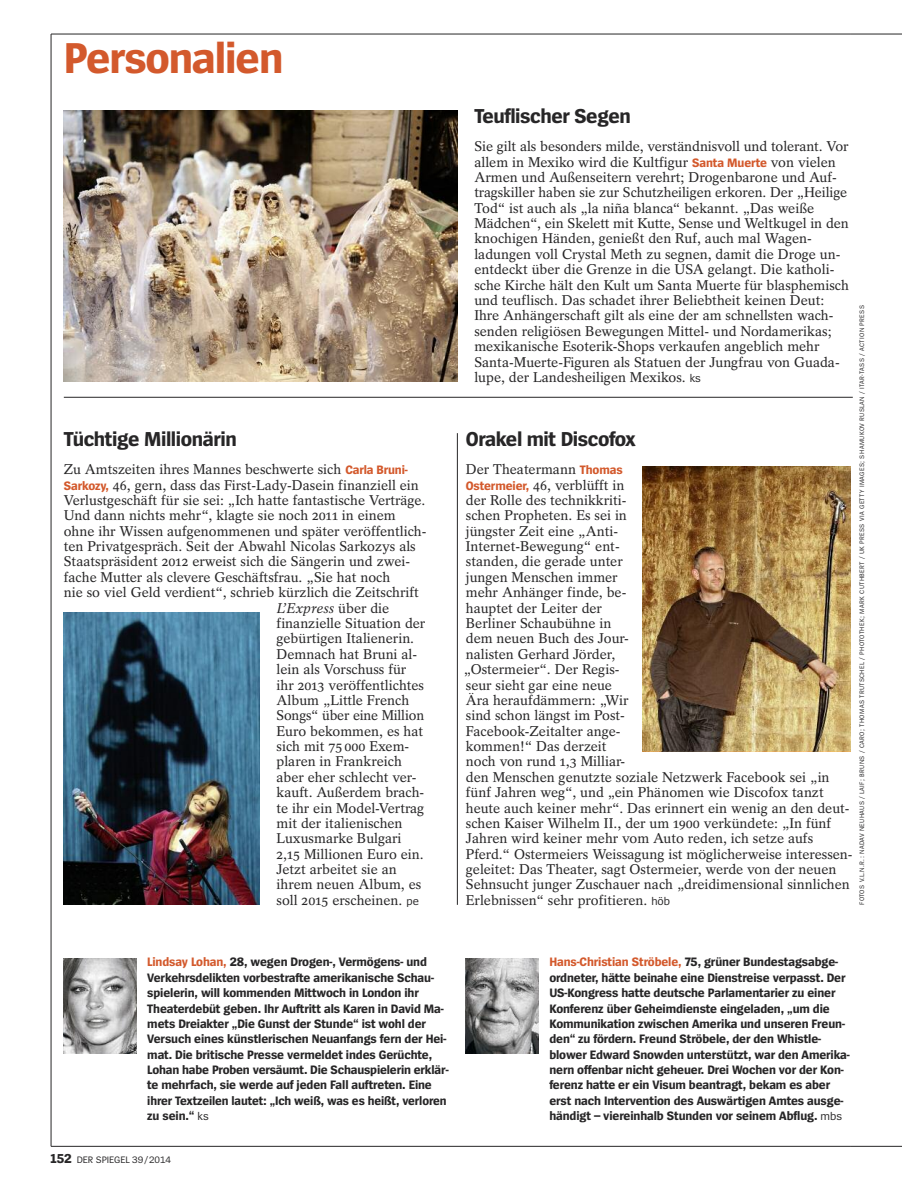
<style>
.page{position:relative;width:902px;height:1191px;background:#fff}
.page>*{position:absolute;margin:0;border:0;box-sizing:border-box;transform-origin:0 0}
.t1{font:700 45px "Spiegel Sans";letter-spacing:-.025em;color:#d3592c}
.t2{font:700 21px "Spiegel Sans";letter-spacing:-.02em;color:#272627}
.t3{font:14.1px/15.5px "Spiegel Serif";color:#272627}
.t4{font:italic 14.1px "Spiegel Serif";color:#272627}
.t5{font:700 12.75px/15.3px "Spiegel Sans";letter-spacing:-.01em;color:#272627}
.t6{font:9.75px "Spiegel Sans";letter-spacing:-.005em;color:#272627}
.t7{font:6.75px "Spiegel Sans";letter-spacing:.05em;color:#272627}
.s1{font-family:"Spiegel Sans";font-weight:700;font-size:12.75px;color:#d3592c}
.s2{font-style:normal}
.s3{font-family:"Spiegel Sans";font-size:11.7px}
.s4{color:#d3592c}
.s5{font-weight:400;font-size:11.7px}
.s6{font-weight:700;font-size:13.5px}
</style>
<div class="page">
<svg style="left:64px;top:958px;width:72px;height:95px;background:#a8a8a7"></svg>
<hr style="left:51px;top:34px;width:799px;height:1px;background:#272627">
<hr style="left:850px;top:34px;width:51px;height:1px;background:#272627">
<hr style="left:51px;top:34px;width:1px;height:1112px;background:#272627">
<hr style="left:51px;top:1146px;width:799px;height:1px;background:#272627">
<hr style="left:850px;top:1146px;width:51px;height:1px;background:#272627">
<svg style="left:466px;top:958px;width:72px;height:95px;background:#989898"></svg>
<img style="left:64px;top:110px;width:393px;height:272px">
<hr style="left:64px;top:397px;width:788px;height:1px;background:#272627">
<img style="left:64px;top:612px;width:195px;height:293px">
<hr style="left:457px;top:433px;width:1px;height:472px;background:#272627">
<img style="left:642px;top:466px;width:208px;height:285px">
<h1 class="t1" style="left:64px;top:41px;width:221px">Personalien</h1>
<h2 class="t2" style="left:64px;top:431px;width:174px">Tüchtige Millionärin</h2>
<p class="t3" style="left:64px;top:463px;width:345px">Zu Amtszeiten ihres Mannes beschwerte sich <span class="s1">Carla Bruni-</span></p>
<p class="t3" style="left:64px;top:478px;width:356px"><span class="s1">Sarkozy,</span> 46, gern, dass das First-Lady-Dasein finanziell ein</p>
<p class="t3" style="left:64px;top:494px;width:363px">Verlustgeschäft für sie sei: „Ich hatte fantastische Verträge.</p>
<p class="t3" style="left:64px;top:509px;width:333px">Und dann nichts mehr“, klagte sie noch 2011 in einem</p>
<p class="t3" style="left:64px;top:524px;width:364px">ohne ihr Wissen aufgenommenen und später veröffentlich-</p>
<p class="t3" style="left:64px;top:540px;width:353px">ten Privatgespräch. Seit der Abwahl Nicolas Sarkozys als</p>
<p class="t3" style="left:64px;top:555px;width:348px">Staatspräsident 2012 erweist sich die Sängerin und zwei-</p>
<p class="t3" style="left:64px;top:571px;width:328px">fache Mutter als clevere Geschäftsfrau. „Sie hat noch</p>
<p class="t3" style="left:64px;top:586px;width:356px">nie so viel Geld verdient“, schrieb kürzlich die Zeitschrift</p>
<p class="t4" style="left:276px;top:603px;width:114px">L’Express <span class="s2">über die</span></p>
<p class="t3" style="left:276px;top:617px;width:150px">finanzielle Situation der</p>
<p class="t3" style="left:276px;top:632px;width:139px">gebürtigen Italienerin.</p>
<p class="t3" style="left:276px;top:647px;width:142px">Demnach hat Bruni al-</p>
<p class="t3" style="left:276px;top:663px;width:131px">lein als Vorschuss für</p>
<p class="t3" style="left:276px;top:678px;width:149px">ihr 2013 veröffentlichtes</p>
<p class="t3" style="left:276px;top:694px;width:134px">Album „Little French</p>
<p class="t3" style="left:276px;top:709px;width:149px">Songs“ über eine Million</p>
<p class="t3" style="left:276px;top:724px;width:148px">Euro bekommen, es hat</p>
<p class="t3" style="left:276px;top:740px;width:134px">sich mit 75000 Exem-</p>
<p class="t3" style="left:276px;top:755px;width:127px">plaren in Frankreich</p>
<p class="t3" style="left:276px;top:770px;width:141px">aber eher schlecht ver-</p>
<p class="t3" style="left:276px;top:786px;width:149px">kauft. Außerdem brach-</p>
<p class="t3" style="left:276px;top:801px;width:149px">te ihr ein Model-Vertrag</p>
<p class="t3" style="left:276px;top:817px;width:127px">mit der italienischen</p>
<p class="t3" style="left:276px;top:832px;width:126px">Luxusmarke Bulgari</p>
<p class="t3" style="left:276px;top:847px;width:149px">2,15 Millionen Euro ein.</p>
<p class="t3" style="left:276px;top:863px;width:122px">Jetzt arbeitet sie an</p>
<p class="t3" style="left:276px;top:878px;width:146px">ihrem neuen Album, es</p>
<p class="t3" style="left:276px;top:893px;width:144px">soll 2015 erscheinen. <span class="s3">pe</span></p>
<h2 class="t2" style="left:474px;top:108px;width:158px">Teuflischer Segen</h2>
<p class="t3" style="left:474px;top:140px;width:376px">Sie gilt als besonders milde, verständnisvoll und tolerant. Vor allem in Mexiko wird die Kultfigur <span class="s1">Santa Muerte</span> von vielen Armen und Außenseitern verehrt; Drogenbarone und Auf&shy;tragskiller haben sie zur Schutzheiligen erkoren. Der „Heilige Tod“ ist auch als „la niña blanca“ bekannt. „Das weiße Mädchen“, ein Skelett mit Kutte, Sense und Weltkugel in den knochigen Händen, genießt den Ruf, auch mal Wagen&shy;ladungen voll Crystal Meth zu segnen, damit die Droge un&shy;entdeckt über die Grenze in die USA gelangt. Die katholi&shy;sche Kirche hält den Kult um Santa Muerte für blasphemisch und teuflisch. Das schadet ihrer Beliebtheit keinen Deut:<br>Ihre Anhängerschaft gilt als eine der am schnellsten wach&shy;senden religiösen Bewegungen Mittel- und Nordamerikas; mexikanische Esoterik-Shops verkaufen angeblich mehr Santa-Muerte-Figuren als Statuen der Jungfrau von Guada&shy;lupe, der Landesheiligen Mexikos. <span class="s3">ks</span></p>
<p class="t7" style="left:859px;top:905px;width:601px;rotate:-90deg">FOTOS V.L.N.R.: NADAV NEUHAUS / LAIF; BRUNS / CARO; THOMAS TRUTSCHEL / PHOTOTHEK; MARK CUTHBERT / UK PRESS VIA GETTY IMAGES; SHAMUKOV RUSLAN / ITAR-TASS / ACTION PRESS</p>
<h2 class="t2" style="left:466px;top:431px;width:171px">Orakel mit Discofox</h2>
<p class="t3" style="left:464px;top:463px;width:390px">Der Theatermann <span class="s1">Thomas<br>Ostermeier,</span> 46, verblüfft in<br>der Rolle des technikkriti-<br>schen Propheten. Es sei in<br>jüngster Zeit eine „Anti-<br>Internet-Bewegung“ ent-<br>standen, die gerade unter<br>jungen Menschen immer<br>mehr Anhänger finde, be-<br>hauptet der Leiter der<br>Berliner Schaubühne in<br>dem neuen Buch des Jour-<br>nalisten Gerhard Jörder,<br>„Ostermeier“. Der Regis-<br>seur sieht gar eine neue<br>Ära heraufdämmern: „Wir<br>sind schon längst im Post-<br>Facebook-Zeitalter ange-<br>kommen!“ Das derzeit<br>noch von rund 1,3 Milliar-<br>den Menschen genutzte soziale Netzwerk Facebook sei „in fünf Jahren weg“, und „ein Phänomen wie Discofox tanzt heute auch keiner mehr“. Das erinnert ein wenig an den deut&shy;schen Kaiser Wilhelm II., der um 1900 verkündete: „In fünf Jahren wird keiner mehr vom Auto reden, ich setze aufs Pferd.“ Ostermeiers Weissagung ist möglicherweise interessen&shy;geleitet: Das Theater, sagt Ostermeier, werde von der neuen Sehnsucht junger Zuschauer nach „dreidimensional sinnlichen Erlebnissen“ sehr profitieren. <span class="s3">höb</span></p>
<p class="t5" style="left:147px;top:955px;width:303px"><span class="s4">Lindsay Lohan,</span> 28, wegen Drogen-, Vermögens- und Verkehrsdelikten vorbestrafte amerikanische Schau&shy;spielerin, will kommenden Mittwoch in London ihr Theaterdebüt geben. Ihr Auftritt als Karen in David Ma&shy;mets Dreiakter „Die Gunst der Stunde“ ist wohl der Versuch eines künstlerischen Neuanfangs fern der Hei&shy;mat. Die britische Presse vermeldet indes Gerüchte, Lohan habe Proben versäumt. Die Schauspielerin erklär&shy;te mehrfach, sie werde auf jeden Fall auftreten. Eine ihrer Textzeilen lautet: „Ich weiß, was es heißt, verloren zu sein.“ <span class="s5">ks</span></p>
<p class="t6" style="left:51px;top:1156px;width:122px"><span class="s6">152</span> DER SPIEGEL 39/2014</p>
<p class="t5" style="left:549px;top:955px;width:302px"><span class="s4">Hans-Christian Ströbele,</span> 75, grüner Bundestagsabge&shy;ordneter, hätte beinahe eine Dienstreise verpasst. Der US-Kongress hatte deutsche Parlamentarier zu einer Konferenz über Geheimdienste eingeladen, „um die Kommunikation zwischen Amerika und unseren Freun&shy;den“ zu fördern. Freund Ströbele, der den Whistle&shy;blower Edward Snowden unterstützt, war den Amerika&shy;nern offenbar nicht geheuer. Drei Wochen vor der Kon&shy;ferenz hatte er ein Visum beantragt, bekam es aber erst nach Intervention des Auswärtigen Amtes ausge&shy;händigt – viereinhalb Stunden vor seinem Abflug. <span class="s5">mbs</span></p>
</div>
